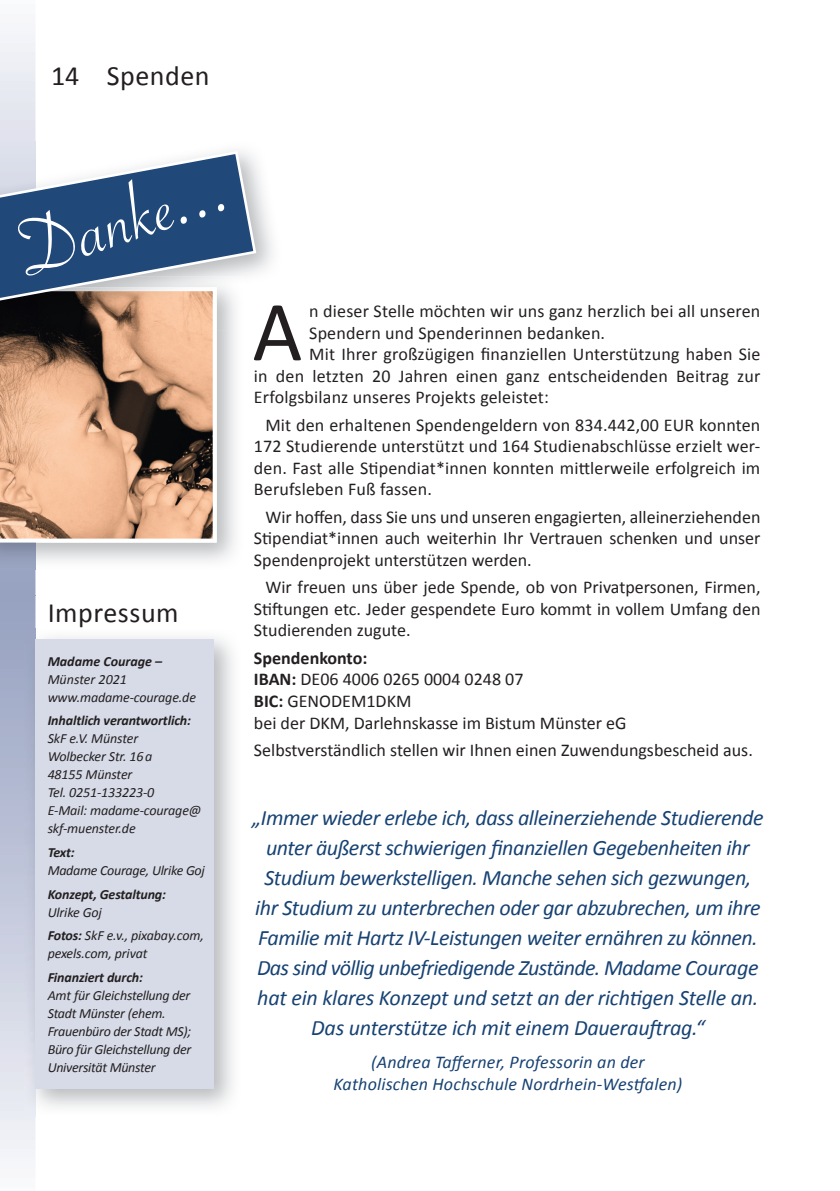
<style>
.page{position:relative;width:840px;height:1191px;background:#fff}
.page>*{position:absolute;margin:0;border:0;box-sizing:border-box;transform-origin:0 0}
.t1{font:86px "Calibri";color:#231f20}
.t2{font:84.8px "Savoye Let Plain";color:#fff}
.t3{font:28px "Calibri";letter-spacing:.02em;color:#231f20}
.t4{font:italic 22px/30px "Calibri";letter-spacing:-.02em;color:#174273;text-align:center}
.t5{font:18px/21.6px "Calibri";color:#231f20;text-align:justify}
.t6{font:italic 18px/22px "Calibri";letter-spacing:.01em;color:#174273;text-align:center}
.t7{font:italic 14px/18px "Calibri";letter-spacing:-.02em;color:#231f20}
.t8{font:italic 700 14px "Calibri";letter-spacing:-.01em;color:#231f20}
.s1{font-weight:700}
</style>
<div class="page">
<img style="left:264px;top:305px;width:17px;height:25px">
<svg style="left:0;top:31px;width:251px;height:1130px"></svg>
<svg style="left:0;top:149px;width:258px;height:157px"></svg>
<h3 class="t3" style="left:51px;top:58px;width:30px">14</h3>
<h3 class="t3" style="left:107px;top:58px;width:104px">Spenden</h3>
<h2 class="t2" style="left:2px;top:200px;width:221px;rotate:-19deg">Danke...</h2>
<h3 class="t3" style="left:48px;top:595px;width:132px">Impressum</h3>
<p class="t8" style="left:48px;top:652px;width:116px">Madame Courage –</p>
<p class="t7" style="left:48px;top:669px;width:150px">Münster 2021 www.madame-courage.de</p>
<p class="t8" style="left:48px;top:711px;width:145px">Inhaltlich verantwortlich:</p>
<p class="t7" style="left:48px;top:729px;width:155px">SkF e.V. Münster<br>Wolbecker Str. 16 a<br>48155 Münster<br>Tel. 0251-133223-0<br>E-Mail: madame-courage@ skf-muenster.de</p>
<p class="t8" style="left:48px;top:843px;width:29px">Text:</p>
<p class="t7" style="left:48px;top:861px;width:158px">Madame Courage, Ulrike Goj</p>
<p class="t8" style="left:48px;top:885px;width:120px">Konzept, Gestaltung:</p>
<p class="t7" style="left:48px;top:899px;width:158px;line-height:23.6px">Ulrike Goj<br><span class="s1">Fotos:</span> SkF e.v., pixabay.com,</p>
<p class="t7" style="left:48px;top:944px;width:101px">pexels.com, privat</p>
<p class="t8" style="left:48px;top:968px;width:97px">Finanziert durch:</p>
<p class="t7" style="left:48px;top:986px;width:145px">Amt für Gleichstellung der<br>Stadt Münster (ehem.<br>Frauenbüro der Stadt MS);<br>Büro für Gleichstellung der<br>Universität Münster</p>
<h1 class="t1" style="left:252px;top:277px;width:51px">A</h1>
<p class="t5" style="left:309px;top:300px;width:452px">n dieser Stelle möchten wir uns ganz herzlich bei all unseren</p>
<p class="t5" style="left:309px;top:322px;width:297px">Spendern und Spenderinnen bedanken.</p>
<p class="t5" style="left:309px;top:343px;width:452px">Mit Ihrer großzügigen finanziellen Unterstützung haben Sie</p>
<p class="t5" style="left:254px;top:365px;width:507px">in den letzten 20 Jahren einen ganz entscheidenden Beitrag zur</p>
<p class="t5" style="left:254px;top:386px;width:296px">Erfolgs bilanz unseres Projekts geleistet:</p>
<p class="t5" style="left:254px;top:414px;width:507px;text-indent:11px">Mit den erhaltenen Spendengeldern von 834.442,00 EUR konnten 172 Studierende unterstützt und 164 Studienabschlüsse erzielt wer&shy;den. Fast alle Stipendiat*innen konnten mittlerweile erfolgreich im Berufsleben Fuß fassen.</p>
<p class="t5" style="left:254px;top:506px;width:507px;text-indent:11px">Wir hoffen, dass Sie uns und unseren engagierten, alleinerziehenden Stipendiat*innen auch weiterhin Ihr Vertrauen schenken und unser Spendenprojekt unterstützen werden.</p>
<p class="t5" style="left:254px;top:576px;width:507px;text-indent:11px">Wir freuen uns über jede Spende, ob von Privatpersonen, Firmen, Stiftungen etc. Jeder gespendete Euro kommt in vollem Umfang den Studierenden zugute.</p>
<p class="t5" style="left:254px;top:647px;width:374px;text-align:left"><span class="s1">Spendenkonto:<br>IBAN:</span> DE06 4006 0265 0004 0248 07<br><span class="s1">BIC:</span> GENODEM1DKM<br>bei der DKM, Darlehnskasse im Bistum Münster eG</p>
<p class="t5" style="left:254px;top:739px;width:500px">Selbstverständlich stellen wir Ihnen einen Zuwendungsbescheid aus.</p>
<p class="t4" style="left:252px;top:801px;width:512px">„Immer wieder erlebe ich, dass alleinerziehende Studierende unter äußerst schwierigen finanziellen Gegebenheiten ihr Studium bewerkstelligen. Manche sehen sich gezwungen, ihr Studium zu unterbrechen oder gar abzubrechen, um ihre Familie mit Hartz IV-Leistungen weiter ernähren zu können.<br>Das sind völlig unbefriedigende Zustände. Madame Courage hat ein klares Konzept und setzt an der richtigen Stelle an.<br>Das unterstütze ich mit einem Dauerauftrag.“</p>
<p class="t6" style="left:333px;top:1050px;width:350px">(Andrea Tafferner, Professorin an der<br>Katholischen Hochschule Nordrhein-Westfalen)</p>
</div>
